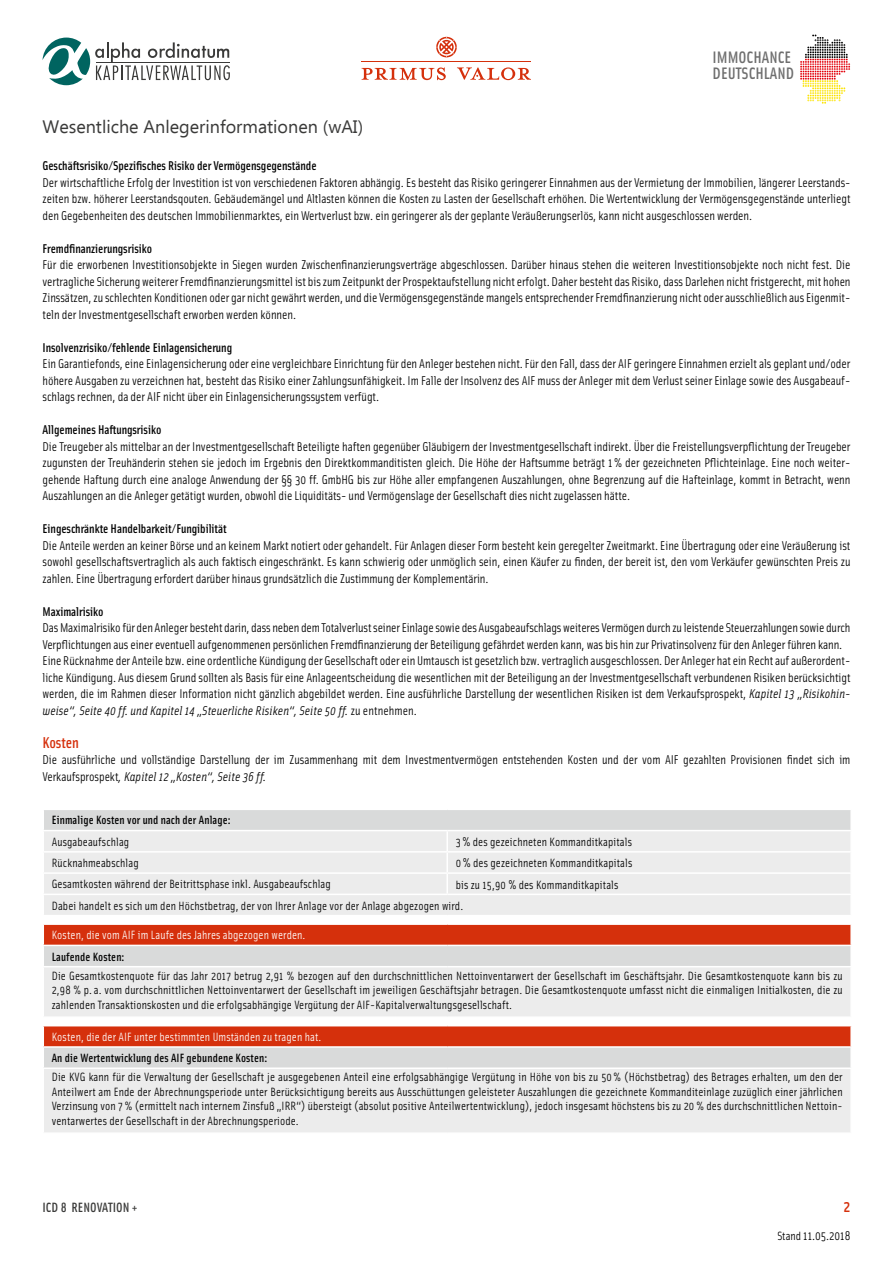
<style>
.page{position:relative;width:893px;height:1263px;background:#fff}
.page>*{position:absolute;margin:0;border:0;box-sizing:border-box;transform-origin:0 0}
.t1{font:18px "Ebrima";color:#3a3a39}
.t2{font:500 16.65px/16.6px "Solex";color:#6e6e6e}
.t3{font:500 16.5px "Solex OT";color:#d5300c}
.t4{font:500 15.75px "Solex OT";letter-spacing:-.005em;color:#d5300c}
.t5{font:500 13.5px "Solex OT";color:#3a3a39}
.t6{font:12.75px/16.5px "Solex OT";letter-spacing:-.005em;color:#000;text-align:justify}
.t7{font:500 12.75px "Solex OT";letter-spacing:-.005em;color:#000}
.t8{font:12px/14.4px "Solex OT";letter-spacing:.01em;color:#000;text-align:justify}
.t9{font:12px "Solex OT";letter-spacing:.01em;color:#fff}
.t10{font:500 12px "Solex OT";letter-spacing:.01em;color:#000}
.s1{font-style:italic}
.s2{font-size:12.75px}
.s3{font-size:12px}
</style>
<div class="page">
<svg style="left:800px;top:35px;width:50px;height:69px"></svg>
<hr style="left:362px;top:61px;width:169px;height:1px;background:#d5300c">
<svg style="left:362px;top:67px;width:169px;height:13px"></svg>
<svg style="left:436px;top:37px;width:21px;height:20px"></svg>
<svg style="left:43px;top:38px;width:187px;height:47px"></svg>
<hr style="left:96px;top:62px;width:133px;height:1px;background:#3a3a39">
<div style="left:44px;top:810px;width:806px;height:20px;background:#d9dada"></div>
<svg style="left:44px;top:831px;width:806px;height:301px;background:#e9eaea"></svg>
<svg style="left:44px;top:916px;width:806px;height:7px"></svg>
<svg style="left:44px;top:925px;width:806px;height:121px;background:#e2aa9e"></svg>
<hr style="left:446px;top:831px;width:2px;height:20px;background:#fff">
<hr style="left:43px;top:851px;width:404px;height:1px;background:#fff">
<hr style="left:447px;top:851px;width:405px;height:1px;background:#fff">
<hr style="left:446px;top:852px;width:2px;height:20px;background:#fff">
<hr style="left:43px;top:872px;width:404px;height:2px;background:#fff">
<hr style="left:447px;top:872px;width:405px;height:2px;background:#fff">
<hr style="left:446px;top:874px;width:2px;height:20px;background:#fff">
<hr style="left:43px;top:894px;width:404px;height:1px;background:#fff">
<hr style="left:447px;top:894px;width:405px;height:1px;background:#fff">
<hr style="left:43px;top:915px;width:404px;height:1px;background:#fff">
<hr style="left:447px;top:915px;width:405px;height:1px;background:#fff">
<hr style="left:43px;top:923px;width:404px;height:2px;background:#fff">
<hr style="left:447px;top:923px;width:405px;height:2px;background:#fff">
<hr style="left:43px;top:945px;width:404px;height:1px;background:#fff">
<hr style="left:447px;top:945px;width:405px;height:1px;background:#fff">
<hr style="left:43px;top:966px;width:404px;height:1px;background:#fff">
<hr style="left:447px;top:966px;width:405px;height:1px;background:#fff">
<hr style="left:43px;top:1016px;width:404px;height:2px;background:#fff">
<hr style="left:447px;top:1016px;width:405px;height:2px;background:#fff">
<hr style="left:43px;top:1025px;width:404px;height:1px;background:#fff">
<hr style="left:447px;top:1025px;width:405px;height:1px;background:#fff">
<hr style="left:43px;top:1046px;width:404px;height:2px;background:#fff">
<hr style="left:447px;top:1046px;width:405px;height:2px;background:#fff">
<svg style="left:850px;top:1048px;width:1px;height:19px"></svg>
<hr style="left:43px;top:1067px;width:404px;height:2px;background:#fff">
<hr style="left:447px;top:1067px;width:405px;height:2px;background:#fff">
<h1 class="t1" style="left:43px;top:114px;width:322px">Wesentliche Anlegerinformationen (wAI)</h1>
<h2 class="t2" style="left:713px;top:48px;width:83px">IMMOCHANCE<br>DEUTSCHLAND</h2>
<p class="t7" style="left:43px;top:157px;width:276px">Geschäftsrisiko/Spezifisches Risiko der Vermögensgegenstände</p>
<p class="t6" style="left:43px;top:173px;width:809px">Der wirtschaftliche Erfolg der Investition ist von verschiedenen Faktoren abhängig. Es besteht das Risiko geringerer Einnahmen aus der Vermietung der Immobilien, längerer Leerstands&shy;zeiten bzw. höherer Leerstandsqouten. Gebäudemängel und Altlasten können die Kosten zu Lasten der Gesellschaft erhöhen. Die Wertentwicklung der Vermögensgegenstände unterliegt den Gegebenheiten des deutschen Immobilienmarktes, ein Wertverlust bzw. ein geringerer als der geplante Veräußerungserlös, kann nicht ausgeschlossen werden.</p>
<p class="t7" style="left:43px;top:240px;width:111px">Fremdfinanzierungsrisiko</p>
<p class="t6" style="left:43px;top:256px;width:809px">Für die erworbenen Investitionsobjekte in Siegen wurden Zwischenfinanzierungsverträge abgeschlossen. Darüber hinaus stehen die weiteren Investitionsobjekte noch nicht fest. Die vertragliche Sicherung weiterer Fremdfinanzierungsmittel ist bis zum Zeitpunkt der Prospektaufstellung nicht erfolgt. Daher besteht das Risiko, dass Darlehen nicht fristgerecht, mit hohen Zinssätzen, zu schlechten Konditionen oder gar nicht gewährt werden, und die Vermögensgegenstände mangels entsprechender Fremdfinanzierung nicht oder ausschließlich aus Eigenmit&shy;teln der Investmentgesellschaft erworben werden können.</p>
<p class="t7" style="left:43px;top:339px;width:191px">Insolvenzrisiko/fehlende Einlagensicherung</p>
<p class="t6" style="left:43px;top:355px;width:809px">Ein Garantiefonds, eine Einlagensicherung oder eine vergleichbare Einrichtung für den Anleger bestehen nicht. Für den Fall, dass der AIF geringere Einnahmen erzielt als geplant und/oder höhere Ausgaben zu verzeichnen hat, besteht das Risiko einer Zahlungsunfähigkeit. Im Falle der Insolvenz des AIF muss der Anleger mit dem Verlust seiner Einlage sowie des Ausgabeauf&shy;schlags rechnen, da der AIF nicht über ein Einlagensicherungssystem verfügt.</p>
<p class="t7" style="left:43px;top:421px;width:120px">Allgemeines Haftungsrisiko</p>
<p class="t6" style="left:43px;top:437px;width:809px">Die Treugeber als mittelbar an der Investmentgesellschaft Beteiligte haften gegenüber Gläubigern der Investmentgesellschaft indirekt. Über die Freistellungsverpflichtung der Treugeber zugunsten der Treuhänderin stehen sie jedoch im Ergebnis den Direktkommanditisten gleich. Die Höhe der Haftsumme beträgt 1% der gezeichneten Pflichteinlage. Eine noch weiter&shy;gehende Haftung durch eine analoge Anwendung der §§ 30 ff. GmbHG bis zur Höhe aller empfangenen Auszahlungen, ohne Begrenzung auf die Hafteinlage, kommt in Betracht, wenn Auszahlungen an die Anleger getätigt wurden, obwohl die Liquiditäts- und Vermögenslage der Gesellschaft dies nicht zugelassen hätte.</p>
<p class="t7" style="left:43px;top:520px;width:186px">Eingeschränkte Handelbarkeit/Fungibilität</p>
<p class="t6" style="left:43px;top:536px;width:809px">Die Anteile werden an keiner Börse und an keinem Markt notiert oder gehandelt. Für Anlagen dieser Form besteht kein geregelter Zweitmarkt. Eine Übertragung oder eine Veräußerung ist sowohl gesellschaftsvertraglich als auch faktisch eingeschränkt. Es kann schwierig oder unmöglich sein, einen Käufer zu finden, der bereit ist, den vom Verkäufer gewünschten Preis zu zahlen. Eine Übertragung erfordert darüber hinaus grundsätzlich die Zustimmung der Komplementärin.</p>
<p class="t7" style="left:43px;top:603px;width:63px">Maximalrisiko</p>
<p class="t6" style="left:43px;top:619px;width:809px;text-align:left">Das Maximalrisiko für den Anleger besteht darin, dass neben dem Totalverlust seiner Einlage sowie des Ausgabeaufschlags weiteres Vermögen durch zu leistende Steuerzahlungen sowie durch Verpflichtungen aus einer eventuell aufgenommenen persönlichen Fremdfinanzierung der Beteiligung gefährdet werden kann, was bis hin zur Privatinsolvenz für den Anleger führen kann.<br>Eine Rücknahme der Anteile bzw. eine ordentliche Kündigung der Gesellschaft oder ein Umtausch ist gesetzlich bzw. vertraglich ausgeschlossen. Der Anleger hat ein Recht auf außerordent&shy;liche Kündigung. Aus diesem Grund sollten als Basis für eine Anlageentscheidung die wesentlichen mit der Beteiligung an der Investmentgesellschaft verbundenen Risiken berücksichtigt werden, die im Rahmen dieser Information nicht gänzlich abgebildet werden. Eine ausführliche Darstellung der wesentlichen Risiken ist dem Verkaufsprospekt, <span class="s1">Kapitel 13 „Risikohin&shy;weise“, Seite 40 ff. und Kapitel 14 „Steuerliche Risiken“, Seite 50 ff.</span> zu entnehmen.</p>
<p class="t4" style="left:43px;top:732px;width:38px">Kosten</p>
<p class="t6" style="left:43px;top:751px;width:809px">Die ausführliche und vollständige Darstellung der im Zusammenhang mit dem Investmentvermögen entstehenden Kosten und der vom AIF gezahlten Provisionen findet sich im<br>Verkaufsprospekt<span class="s1">, Kapitel 12 „Kosten“, Seite 36 ff.</span></p>
<p class="t10" style="left:52px;top:812px;width:180px">Einmalige Kosten vor und nach der Anlage:</p>
<p class="t8" style="left:52px;top:834px;width:79px">Ausgabeaufschlag</p>
<p class="t8" style="left:456px;top:834px;width:178px">3<span class="s2">%</span> des gezeichneten Kommanditkapitals</p>
<p class="t8" style="left:52px;top:855px;width:88px">Rücknahmeabschlag</p>
<p class="t8" style="left:456px;top:855px;width:178px">0<span class="s2">%</span> des gezeichneten Kommanditkapitals</p>
<p class="t8" style="left:52px;top:876px;width:281px">Gesamtkosten während der Beitrittsphase inkl. Ausgabeaufschlag</p>
<p class="t8" style="left:52px;top:873px;width:568px;line-height:20.9px;text-indent:404px">bis zu 15,90 <span class="s2">%</span> des Kommanditkapitals<br>Dabei handelt es sich um den Höchstbetrag, der von Ihrer Anlage vor der Anlage abgezogen wird.</p>
<p class="t9" style="left:52px;top:927px;width:255px">Kosten, die vom AIF im Laufe des Jahres abgezogen werden.</p>
<p class="t10" style="left:52px;top:948px;width:74px">Laufende Kosten:</p>
<p class="t8" style="left:52px;top:968px;width:792px">Die Gesamtkostenquote für das Jahr 2017 betrug 2,91 % bezogen auf den durchschnittlichen Nettoinventarwert der Gesellschaft im Geschäftsjahr. Die Gesamtkostenquote kann bis zu 2,98 % p. a. vom durchschnittlichen Nettoinventarwert der Gesellschaft im jeweiligen Geschäftsjahr betragen. Die Gesamtkostenquote umfasst nicht die einmaligen Initialkosten, die zu zahlenden Transaktionskosten und die erfolgsabhängige Vergütung der AIF-Kapitalverwaltungsgesellschaft.</p>
<p class="t9" style="left:52px;top:1029px;width:271px">Kosten, die der AIF unter bestimmten Umständen zu tragen hat.</p>
<p class="t10" style="left:52px;top:1050px;width:217px">An die Wertentwicklung des AIF gebundene Kosten:</p>
<p class="t8" style="left:52px;top:1070px;width:792px">Die KVG kann für die Verwaltung der Gesellschaft je ausgegebenen Anteil eine erfolgsabhängige Vergütung in Höhe von bis zu 50% (Höchstbetrag) des Betrages erhalten, um den der Anteilwert am Ende der Abrechnungsperiode unter Berücksichtigung bereits aus Ausschüttungen geleisteter Auszahlungen die gezeichnete Kommanditeinlage zuzüglich einer jährlichen Verzinsung von 7 % (ermittelt nach internem Zinsfuß „IRR“) übersteigt (absolut positive Anteilwertentwicklung), jedoch insgesamt höchstens bis zu 20 % des durchschnittlichen Nettoin&shy;ventarwertes der Gesellschaft in der Abrechnungsperiode.</p>
<p class="t5" style="left:43px;top:1198px;width:97px">ICD 8 RENOVATION +</p>
<p class="t3" style="left:844px;top:1195px;width:8px">2</p>
<p class="t6" style="left:777px;top:1226px;width:75px"><span class="s3">Stand</span> 11.05.2018</p>
</div>
